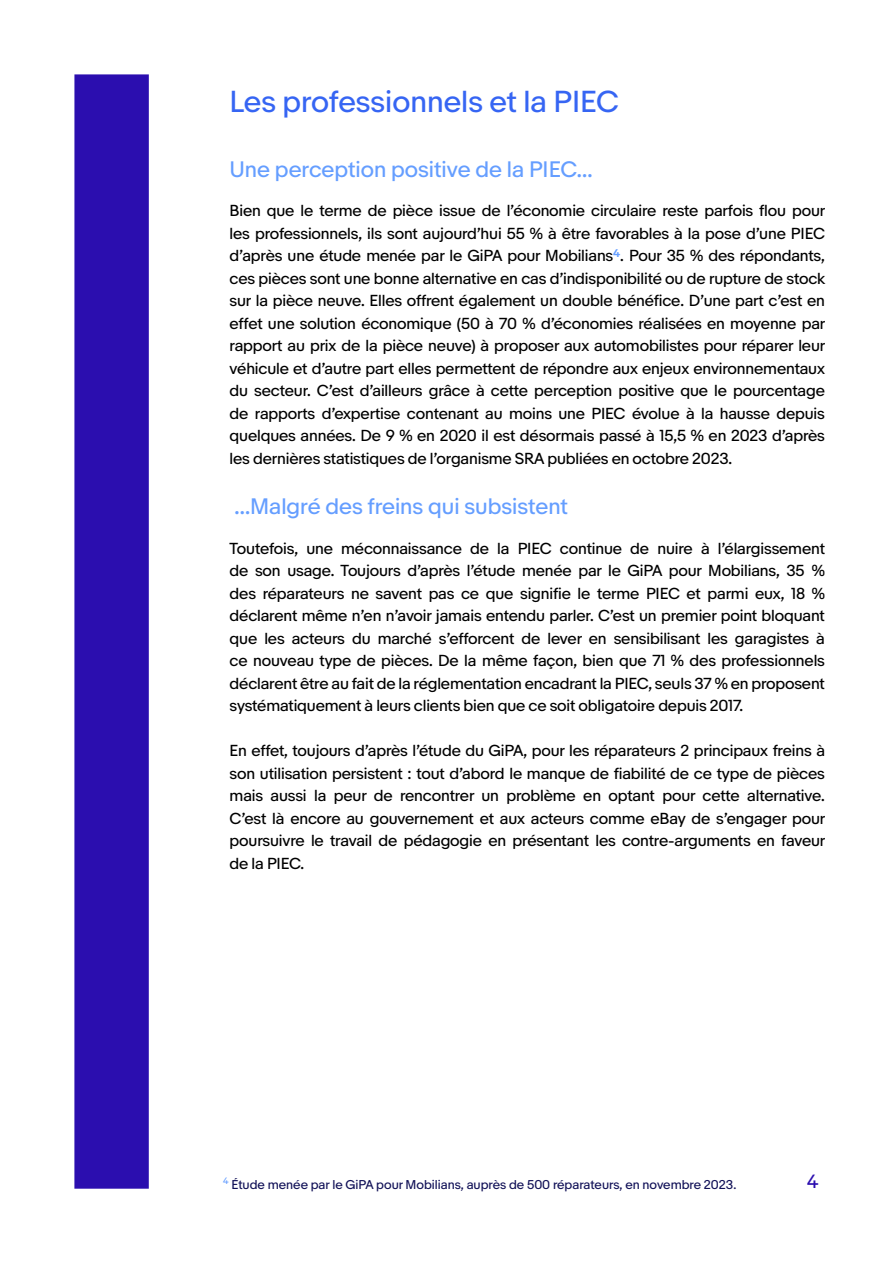
<style>
.page{position:relative;width:893px;height:1263px;background:#fff}
.page>*{position:absolute;margin:0;border:0;box-sizing:border-box;transform-origin:0 0}
.t1{font:28.5px "Market Sans";color:#3665f3}
.t2{font:21px "Market Sans";color:#659eff}
.t3{font:18px "Market Sans";color:#2b0eaf}
.t4{font:15px/22.5px "Market Sans";letter-spacing:-.01em;color:#000;text-align:justify}
.t5{font:12px "Market Sans";color:#121258}
</style>
<div class="page">
<div style="left:74px;top:74px;width:75px;height:1115px;background:#2b0eaf"></div>
<h1 class="t1" style="left:230px;top:84px;width:391px">Les professionnels et la PIEC</h1>
<h2 class="t2" style="left:230px;top:156px;width:365px">Une perception positive de la PIEC…</h2>
<p class="t4" style="left:230px;top:200px;width:597px">Bien que le terme de pièce issue de l’économie circulaire reste parfois flou pour les professionnels, ils sont aujourd’hui 55 % à être favorables à la pose d’une PIEC d’après une étude menée par le GiPA pour Mobilians<sup>4</sup>. Pour 35 % des répondants, ces pièces sont une bonne alternative en cas d’indisponibilité ou de rupture de stock sur la pièce neuve. Elles offrent également un double bénéfice. D’une part c’est en effet une solution économique (50 à 70 % d’économies réalisées en moyenne par rapport au prix de la pièce neuve) à proposer aux automobilistes pour réparer leur véhicule et d’autre part elles permettent de répondre aux enjeux environnementaux du secteur. C’est d’ailleurs grâce à cette perception positive que le pourcentage de rapports d’expertise contenant au moins une PIEC évolue à la hausse depuis quelques années. De 9 % en 2020 il est désormais passé à 15,5 % en 2023 d’après les dernières statistiques de l’organisme SRA publiées en octobre 2023.</p>
<h2 class="t2" style="left:234px;top:494px;width:335px">…Malgré des freins qui subsistent</h2>
<p class="t4" style="left:230px;top:537px;width:597px">Toutefois, une méconnaissance de la PIEC continue de nuire à l’élargissement de son usage. Toujours d’après l’étude menée par le GiPA pour Mobilians, 35 % des réparateurs ne savent pas ce que signifie le terme PIEC et parmi eux, 18 % déclarent même n’en n’avoir jamais entendu parler. C’est un premier point bloquant que les acteurs du marché s’efforcent de lever en sensibilisant les garagistes à ce nouveau type de pièces. De la même façon, bien que 71 % des professionnels déclarent être au fait de la réglementation encadrant la PIEC, seuls 37 % en proposent systématiquement à leurs clients bien que ce soit obligatoire depuis 2017.</p>
<p class="t4" style="left:230px;top:740px;width:597px">En effet, toujours d’après l’étude du GiPA, pour les réparateurs 2 principaux freins à son utilisation persistent : tout d’abord le manque de fiabilité de ce type de pièces mais aussi la peur de rencontrer un problème en optant pour cette alternative.<br>C’est là encore au gouvernement et aux acteurs comme eBay de s’engager pour poursuivre le travail de pédagogie en présentant les contre-arguments en faveur de la PIEC.</p>
<p class="t5" style="left:223px;top:1177px;width:515px"><sup>4</sup> Étude menée par le GiPA pour Mobilians, auprès de 500 réparateurs, en novembre 2023.</p>
<p class="t3" style="left:807px;top:1170px;width:13px">4</p>
</div>
